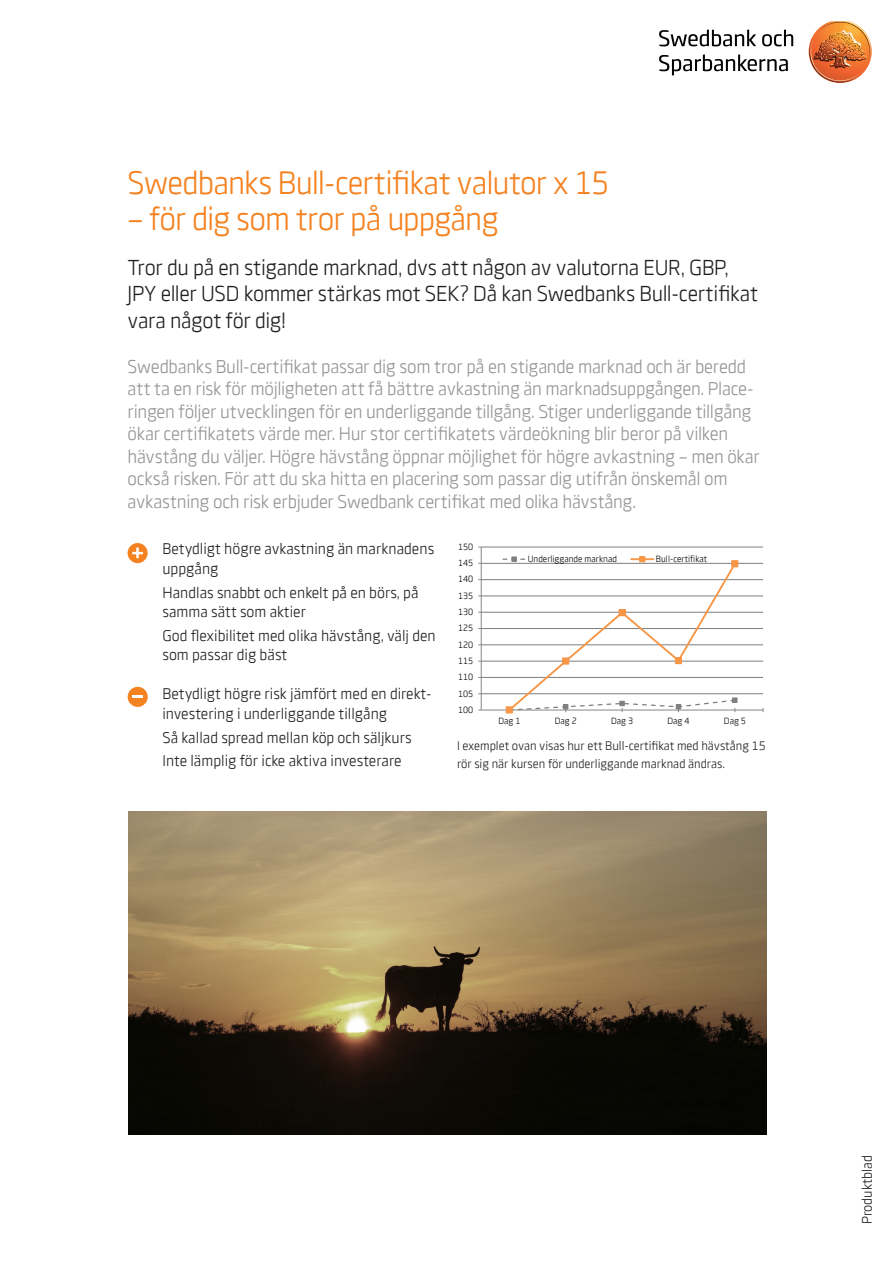
<style>
.page{position:relative;width:893px;height:1263px;background:#fff}
.page>*{position:absolute;margin:0;border:0;box-sizing:border-box;transform-origin:0 0}
.t1{font:31.5px "Swedbank Sans";letter-spacing:-.03em;color:#f58220}
.t2{font:21px/26.2px "Swedbank Sans";letter-spacing:-.02em;color:#231f20}
.t3{font:18px/22.5px "Swedbank Sans";letter-spacing:-.015em;color:#939598}
.Punktlista{font:15px/19.5px "Swedbank Sans";color:#231f20}
.t4{font:13.5px "Swedbank Sans";color:#231f20}
.t5{font:12px/18px "Swedbank Sans";color:#231f20}
.t6{font:8.85px "Swedbank Sans";letter-spacing:.005em;color:#000}
</style>
<div class="page">
<img style="left:809px;top:21px;width:63px;height:62px">
<svg style="left:659px;top:30px;width:97px;height:16px"></svg>
<svg style="left:762px;top:30px;width:31px;height:16px"></svg>
<svg style="left:659px;top:54px;width:129px;height:22px"></svg>
<div style="left:128px;top:687px;width:20px;height:20px;background:#f58220;border-radius:50%"></div>
<svg style="left:133px;top:696px;width:10px;height:2px"></svg>
<div style="left:128px;top:543px;width:20px;height:20px;background:#f58220;border-radius:50%"></div>
<svg style="left:132px;top:547px;width:11px;height:11px"></svg>
<img style="left:129px;top:812px;width:637px;height:323px">
<hr style="left:481px;top:693px;width:282px;height:1px;background:#7f7f7f">
<hr style="left:481px;top:677px;width:282px;height:1px;background:#7f7f7f">
<hr style="left:481px;top:661px;width:282px;height:1px;background:#7f7f7f">
<hr style="left:481px;top:644px;width:282px;height:1px;background:#7f7f7f">
<hr style="left:481px;top:628px;width:282px;height:1px;background:#7f7f7f">
<hr style="left:481px;top:612px;width:282px;height:1px;background:#7f7f7f">
<hr style="left:481px;top:596px;width:282px;height:1px;background:#7f7f7f">
<hr style="left:481px;top:579px;width:282px;height:1px;background:#7f7f7f">
<hr style="left:481px;top:563px;width:282px;height:1px;background:#7f7f7f">
<hr style="left:481px;top:547px;width:282px;height:1px;background:#7f7f7f">
<hr style="left:481px;top:547px;width:1px;height:163px;background:#868686">
<hr style="left:481px;top:710px;width:282px;height:1px;background:#868686">
<div style="left:506px;top:706px;width:7px;height:7px;background:#f79646;border:1px solid #f79646"></div>
<div style="left:731px;top:560px;width:7px;height:7px;background:#f79646;border:1px solid #f79646"></div>
<svg style="left:503px;top:556px;width:234px;height:156px"></svg>
<p class="t1" style="left:128px;top:164px;width:483px">Swedbanks Bull-certifikat valutor x 15</p>
<p class="t1" style="left:128px;top:200px;width:373px">– för dig som tror på uppgång</p>
<p class="t2" style="left:128px;top:254px;width:632px">Tror du på en stigande marknad, dvs att någon av valutorna EUR, GBP,<br>JPY eller USD kommer stärkas mot SEK? Då kan Swedbanks Bull-certifikat vara något för dig!</p>
<p class="t3" style="left:128px;top:355px;width:634px">Swedbanks Bull-certifikat passar dig som tror på en stigande marknad och är beredd att ta en risk för möjligheten att få bättre avkastning än marknadsuppgången. Place&shy;ringen följer utvecklingen för en underliggande tillgång. Stiger underliggande tillgång ökar certifikatets värde mer. Hur stor certifikatets värdeökning blir beror på vilken hävstång du väljer. Högre hävstång öppnar möjlighet för högre avkastning – men ökar också risken. För att du ska hitta en placering som passar dig utifrån önskemål om avkastning och risk erbjuder Swedbank certifikat med olika hävstång.</p>
<p class="Punktlista" style="left:162px;top:539px;width:273px">Betydligt högre avkastning än marknadens uppgång</p>
<p class="Punktlista" style="left:162px;top:582px;width:258px">Handlas snabbt och enkelt på en börs, på samma sätt som aktier</p>
<p class="Punktlista" style="left:162px;top:626px;width:275px">God flexibilitet med olika hävstång, välj den som passar dig bäst</p>
<p class="Punktlista" style="left:162px;top:684px;width:271px">Betydligt högre risk jämfört med en direkt&shy;investering i underliggande tillgång</p>
<p class="Punktlista" style="left:162px;top:727px;width:251px">Så kallad spread mellan köp och säljkurs</p>
<p class="Punktlista" style="left:162px;top:751px;width:241px">Inte lämplig för icke aktiva investerare</p>
<p class="t6" style="left:458px;top:541px;width:17px">150</p>
<p class="t6" style="left:458px;top:558px;width:17px">145</p>
<p class="t6" style="left:458px;top:574px;width:17px">140</p>
<p class="t6" style="left:458px;top:590px;width:17px">135</p>
<p class="t6" style="left:458px;top:607px;width:17px">130</p>
<p class="t6" style="left:458px;top:623px;width:17px">125</p>
<p class="t6" style="left:458px;top:639px;width:17px">120</p>
<p class="t6" style="left:458px;top:655px;width:17px">115</p>
<p class="t6" style="left:458px;top:672px;width:17px">110</p>
<p class="t6" style="left:458px;top:688px;width:17px">105</p>
<p class="t6" style="left:458px;top:704px;width:17px">100</p>
<p class="t6" style="left:528px;top:554px;width:91px">Underliggande marknad</p>
<p class="t6" style="left:656px;top:554px;width:53px">Bull-certifikat</p>
<p class="t6" style="left:498px;top:715px;width:24px">Dag 1</p>
<p class="t6" style="left:555px;top:715px;width:24px">Dag 2</p>
<p class="t6" style="left:611px;top:715px;width:24px">Dag 3</p>
<p class="t6" style="left:667px;top:715px;width:24px">Dag 4</p>
<p class="t6" style="left:724px;top:715px;width:24px">Dag 5</p>
<p class="t5" style="left:457px;top:736px;width:310px">I exemplet ovan visas hur ett Bull-certifikat med hävstång 15 rör sig när kursen för underliggande marknad ändras.</p>
<p class="t4" style="left:859px;top:1224px;width:71px;rotate:-90deg">Produktblad</p>
</div>
